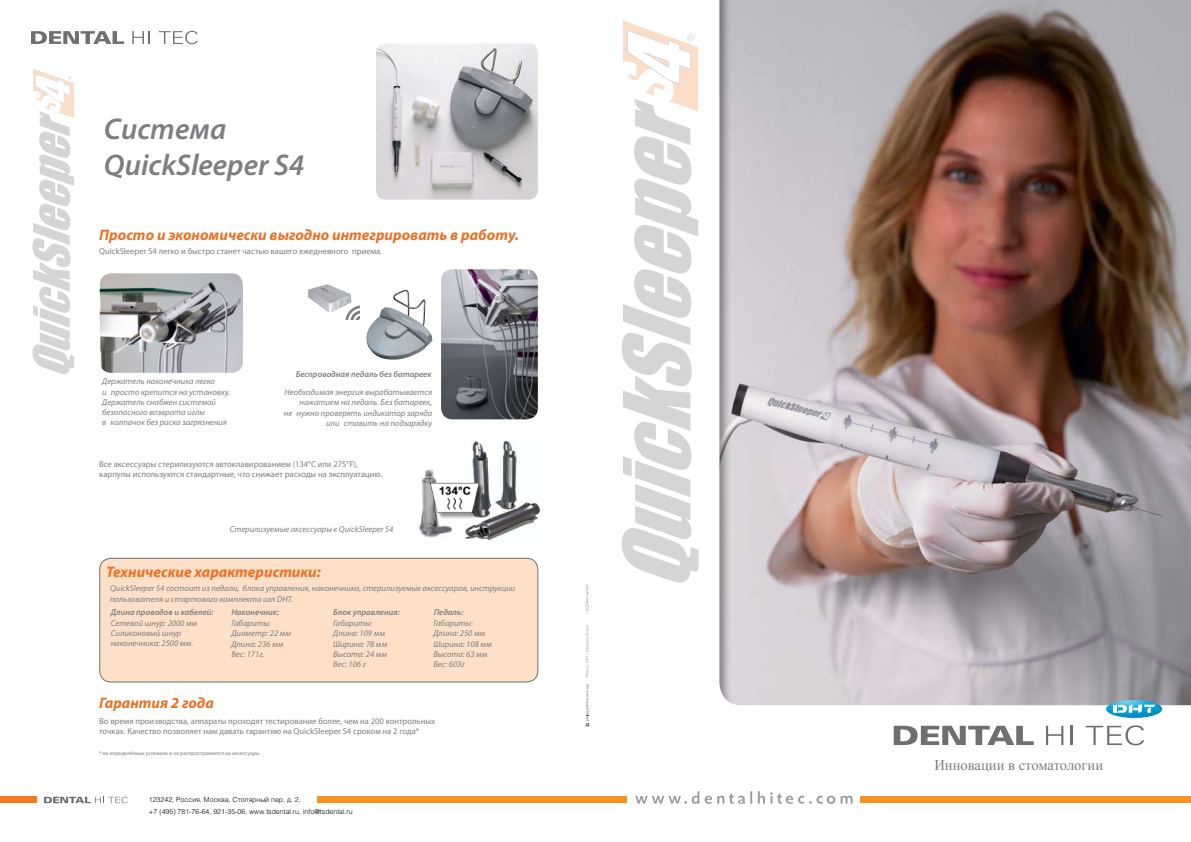
<style>
.page{position:relative;width:1191px;height:842px;background:#fff}
.page>*{position:absolute;margin:0;border:0;box-sizing:border-box;transform-origin:0 0}
.t1{font:italic 600 30px/36px "Myriad Pro";color:#7d7e81}
.t2{font:italic 700 15.2px "Myriad Pro";color:#eb7024}
.t3{font:14.6px "Times New Roman";color:#7d7e81}
.t4{font:italic 8.6px/10.3px "Myriad Pro";color:#7d7e81}
.t5{font:8.6px/10.3px "Myriad Pro";color:#7d7e81}
.t6{font:italic 600 8.6px "Myriad Pro";color:#7d7e81}
.t7{font:7px/12px "Helios Light C";color:#000}
.t8{font:5.5px "Myriad Pro";color:#7d7e81}
</style>
<div class="page">
<div style="left:0;top:797px;width:37px;height:6px;background:#f47920"></div>
<svg style="left:44px;top:797px;width:84px;height:6px"></svg>
<div style="left:100px;top:558px;width:438px;height:124px;background:#fee0c8;border-radius:11px"></div>
<div style="left:99px;top:558px;width:439px;height:124px;border:1px solid #6d6f71;border-radius:11px"></div>
<svg style="left:635px;top:791px;width:117px;height:13px"></svg>
<svg style="left:758px;top:791px;width:94px;height:13px"></svg>
<div style="left:860px;top:797px;width:331px;height:6px;background:#f7931e"></div>
<div style="left:719px;top:0;width:472px;height:706px;background:#000;opacity:.4"></div>
<svg style="left:1106px;top:700px;width:56px;height:18px"></svg>
<svg style="left:893px;top:726px;width:140px;height:19px"></svg>
<svg style="left:1046px;top:726px;width:17px;height:19px"></svg>
<svg style="left:1070px;top:726px;width:2px;height:19px"></svg>
<svg style="left:1085px;top:725px;width:59px;height:20px"></svg>
<div style="left:317px;top:797px;width:309px;height:6px;background:#f7931e"></div>
<svg style="left:585px;top:625px;width:4px;height:52px"></svg>
<svg style="left:585px;top:585px;width:4px;height:28px"></svg>
<svg style="left:585px;top:684px;width:4px;height:42px"></svg>
<svg style="left:621px;top:21px;width:77px;height:562px"></svg>
<svg style="left:32px;top:69px;width:42px;height:305px"></svg>
<svg style="left:31px;top:31px;width:93px;height:13px"></svg>
<svg style="left:132px;top:31px;width:18px;height:13px"></svg>
<svg style="left:159px;top:31px;width:39px;height:13px"></svg>
<img style="left:377px;top:45px;width:160px;height:154px">
<div style="left:375px;top:43px;width:164px;height:158px;border:1px solid #fff;border-radius:10px"></div>
<img style="left:441px;top:269px;width:97px;height:150px">
<img style="left:460px;top:441px;width:80px;height:100px">
<img style="left:419px;top:469px;width:37px;height:69px">
<div style="left:431px;top:484px;width:55px;height:36px;background:#000;opacity:.4"></div>
<img style="left:430px;top:483px;width:49px;height:30px">
<img style="left:100px;top:273px;width:143px;height:100px">
<img style="left:366px;top:290px;width:66px;height:70px">
<img style="left:308px;top:284px;width:44px;height:29px">
<svg style="left:344px;top:305px;width:16px;height:15px"></svg>
<h1 class="t1" style="left:104px;top:110px;width:202px">Система<br>QuickSleeper S4</h1>
<h2 class="t2" style="left:99px;top:225px;width:421px">Просто и экономически выгодно интегрировать в работу.</h2>
<p class="t5" style="left:99px;top:246px;width:284px">QuickSleeper S4 легко и быстро станет частью вашего ежедневного приема.</p>
<p class="t4" style="left:102px;top:376px;width:130px">Держатель наконечника легко<br>и просто крепится на установку.<br>Держатель снабжен системой безопасного возврата иглы<br>в колпачок без риска загрязнения</p>
<p class="t6" style="left:296px;top:369px;width:137px">Беспроводная педаль без батареек</p>
<p class="t4" style="left:284px;top:387px;width:150px;text-align:right">Необходимая энергия вырабатывается нажатием на педаль. Без батареек,<br>не нужно проверять индикатор заряда или ставить на подзарядку</p>
<p class="t5" style="left:99px;top:459px;width:285px">Все аксессуары стерилизуются автоклавированием (134°С или 275°F), карпулы используются стандартные, что снижает расходы на эксплуатацию.</p>
<p class="t4" style="left:230px;top:524px;width:165px">Стерилизуемые аксессуары к QuickSleeper S4</p>
<h2 class="t2" style="left:106px;top:562px;width:216px">Технические характеристики:</h2>
<p class="t4" style="left:110px;top:583px;width:407px">QuickSleeper S4 состоит из педали, блока управления, наконечника, стерилизуемых аксессуаров, инструкции пользователя и стартового комплекта игл DHT.</p>
<p class="t6" style="left:111px;top:606px;width:104px">Длина проводов и кабелей:</p>
<p class="t6" style="left:231px;top:607px;width:49px">Наконечник:</p>
<p class="t6" style="left:333px;top:607px;width:68px">Блок управления:</p>
<p class="t6" style="left:434px;top:607px;width:31px">Педаль:</p>
<p class="t4" style="left:111px;top:617px;width:88px">Сетевой шнур: 2000 мм<br>Силиконовый шнур наконечника: 2500 мм.</p>
<p class="t4" style="left:231px;top:618px;width:61px">Габариты:<br>Диаметр: 22 мм<br>Длина: 236 мм<br>Вес: 171г.</p>
<p class="t4" style="left:333px;top:618px;width:56px">Габариты:<br>Длина: 109 мм<br>Ширина: 78 мм<br>Высота: 24 мм<br>Вес: 106 г</p>
<p class="t4" style="left:433px;top:618px;width:60px">Габариты:<br>Длина: 250 мм<br>Ширина: 108 мм<br>Высота: 63 мм<br>Вес: 603г</p>
<h2 class="t2" style="left:99px;top:693px;width:116px">Гарантия 2 года</h2>
<p class="t5" style="left:99px;top:716px;width:337px">Во время производства, аппараты проходят тестирование более, чем на 200 контрольных точках. Качество позволяет нам давать гарантию на QuickSleeper S4 сроком на 2 года*</p>
<p class="t8" style="left:99px;top:750px;width:163px">* на определённых условиях и не распространяется на аксессуары.</p>
<p class="t7" style="left:149px;top:793px;width:205px">123242, Россия, Москва, Столярный пер, д. 2,<br>+7 (495) 781-76-64, 921-35-06, www.tsdental.ru, info@tsdental.ru</p>
<h3 class="t3" style="left:934px;top:755px;width:170px">Инновации в стоматологии</h3>
</div>
